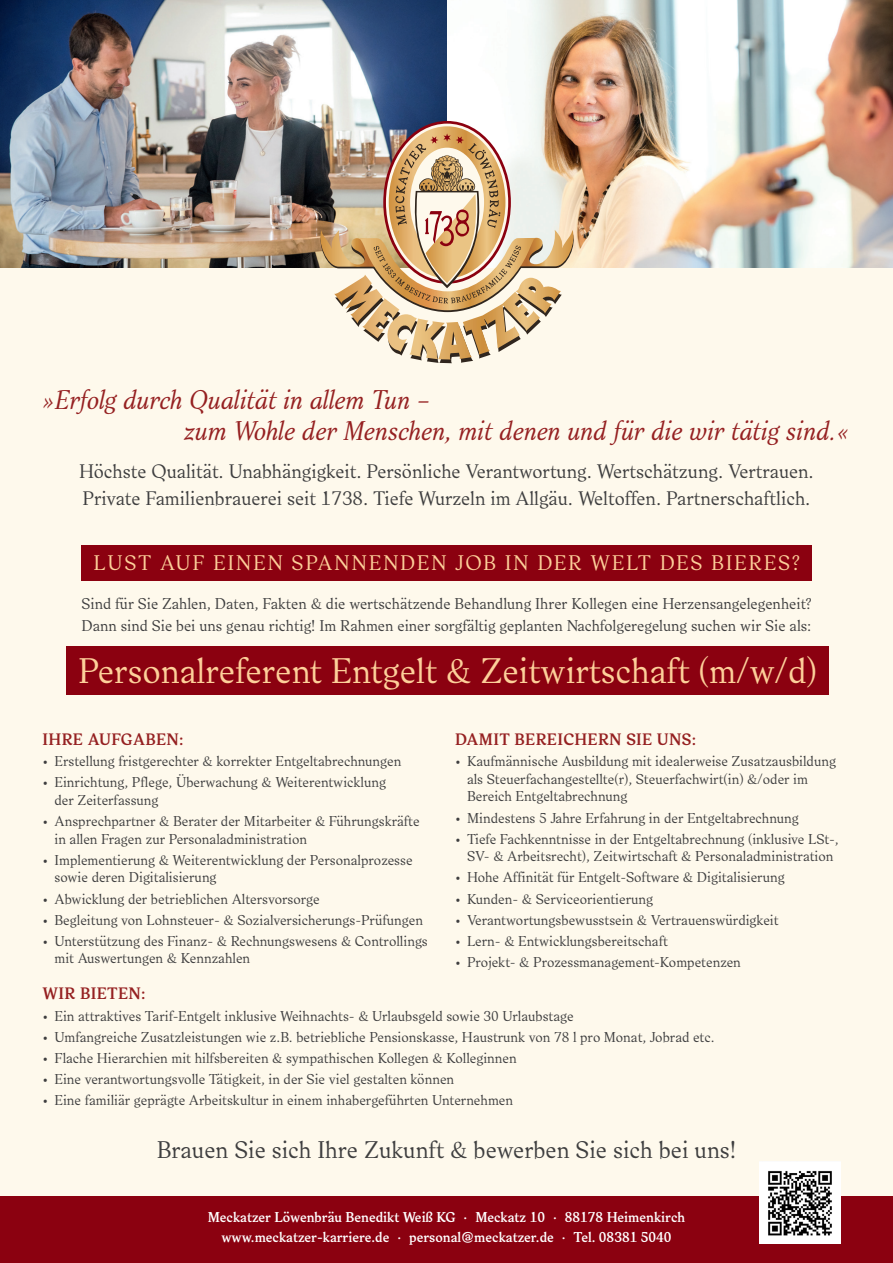
<style>
.page{position:relative;width:893px;height:1263px;background:#fef9ec}
.page>*{position:absolute;margin:0;border:0;box-sizing:border-box;transform-origin:0 0}
.t1{font:35.4px "Verse Serif";color:#fdd09a}
.t2{font:italic 27px/31.5px "Verse Serif";color:#952021}
.t3{font:24px "Verse Serif";color:#3e3e3f}
.t4{font:21px "Verse Serif";letter-spacing:.08em;color:#fdd09a}
.t5{font:19.5px/27px "Verse Serif";color:#3e3e3f}
.t6{font:600 16.5px "Verse Serif";letter-spacing:.02em;color:#952021}
.t7{font:15.6px/21.5px "Verse Serif";color:#3e3e3f}
.t8{font:14.25px/17.7px "Verse Serif";color:#3e3e3f}
.t9{font:600 14.25px/19.5px "Verse Serif";color:#fff;text-align:center}
</style>
<div class="page">
<img style="left:0;top:0;width:893px;height:268px">
<div style="left:0;top:1196px;width:893px;height:67px;background:#8b0110"></div>
<div style="left:81px;top:545px;width:730px;height:35px;background:#8b0110"></div>
<div style="left:66px;top:646px;width:762px;height:48px;background:#8b0110"></div>
<img style="left:759px;top:1162px;width:82px;height:81px">
<img style="left:317px;top:121px;width:260px;height:242px">
<h2 class="t2" style="left:184px;top:383px;width:666px;text-indent:-142px">»Erfolg durch Qualität in allem Tun –<br>zum Wohle der Menschen, mit denen und für die wir tätig sind.«</h2>
<h3 class="t5" style="left:79px;top:457px;width:736px">Höchste Qualität. Unabhängigkeit. Persönliche Verantwortung. Wertschätzung. Vertrauen.<br>Private Familienbrauerei seit 1738. Tiefe Wurzeln im Allgäu. Weltoffen. Partnerschaftlich.</h3>
<h3 class="t4" style="left:93px;top:550px;width:707px">LUST AUF EINEN SPANNENDEN JOB IN DER WELT DES BIERES?</h3>
<p class="t7" style="left:81px;top:593px;width:731px">Sind für Sie Zahlen, Daten, Fakten &amp; die wertschätzende Behandlung Ihrer Kollegen eine Herzensangelegenheit?<br>Dann sind Sie bei uns genau richtig! Im Rahmen einer sorgfältig geplanten Nachfolgeregelung suchen wir Sie als:</p>
<h1 class="t1" style="left:78px;top:649px;width:740px">Personalreferent Entgelt &amp; Zeitwirtschaft (m/w/d)</h1>
<p class="t6" style="left:43px;top:729px;width:142px">IHRE AUFGABEN:</p>
<p class="t8" style="left:43px;top:752px;width:360px">• Erstellung fristgerechter &amp; korrekter Entgeltabrechnungen</p>
<p class="t8" style="left:55px;top:773px;width:333px;text-indent:-12px">• Einrichtung, Pflege, Überwachung &amp; Weiterentwicklung der Zeiterfassung</p>
<p class="t8" style="left:55px;top:812px;width:367px;text-indent:-12px">• Ansprechpartner &amp; Berater der Mitarbeiter &amp; Führungskräfte in allen Fragen zur Personaladministration</p>
<p class="t8" style="left:55px;top:850px;width:360px;text-indent:-12px">• Implementierung &amp; Weiterentwicklung der Personalprozesse sowie deren Digitalisierung</p>
<p class="t8" style="left:43px;top:889px;width:279px">• Abwicklung der betrieblichen Altersvorsorge</p>
<p class="t8" style="left:43px;top:910px;width:382px">• Begleitung von Lohnsteuer- &amp; Sozialversicherungs-Prüfungen</p>
<p class="t8" style="left:55px;top:931px;width:375px;text-indent:-12px">• Unterstützung des Finanz- &amp; Rechnungswesens &amp; Controllings mit Auswertungen &amp; Kennzahlen</p>
<p class="t6" style="left:455px;top:729px;width:243px">DAMIT BEREICHERN SIE UNS:</p>
<p class="t8" style="left:467px;top:752px;width:370px;text-indent:-12px">• Kaufmännische Ausbildung mit idealerweise Zusatzausbildung als Steuerfachangestellte(r), Steuerfachwirt(in) &amp;/oder im<br>Bereich Entgeltabrechnung</p>
<p class="t8" style="left:455px;top:808px;width:345px">• Mindestens 5 Jahre Erfahrung in der Entgeltabrechnung</p>
<p class="t8" style="left:455px;top:829px;width:385px;text-align:center">• Tiefe Fachkenntnisse in der Entgeltabrechnung (inklusive LSt-,<br>SV- &amp; Arbeitsrecht), Zeitwirtschaft &amp; Personaladministration</p>
<p class="t8" style="left:455px;top:868px;width:331px">• Hohe Affinität für Entgelt-Software &amp; Digitalisierung</p>
<p class="t8" style="left:455px;top:889px;width:200px">• Kunden- &amp; Serviceorientierung</p>
<p class="t8" style="left:455px;top:910px;width:325px">• Verantwortungsbewusstsein &amp; Vertrauenswürdigkeit</p>
<p class="t8" style="left:455px;top:931px;width:214px">• Lern- &amp; Entwicklungsbereitschaft</p>
<p class="t8" style="left:455px;top:953px;width:287px">• Projekt- &amp; Prozessmanagement-Kompetenzen</p>
<p class="t6" style="left:43px;top:983px;width:105px">WIR BIETEN:</p>
<p class="t8" style="left:43px;top:1006px;width:533px">• Ein attraktives Tarif-Entgelt inklusive Weihnachts- &amp; Urlaubsgeld sowie 30 Urlaubstage</p>
<p class="t8" style="left:43px;top:1027px;width:674px">• Umfangreiche Zusatzleistungen wie z.B. betriebliche Pensionskasse, Haustrunk von 78 l pro Monat, Jobrad etc.</p>
<p class="t8" style="left:43px;top:1048px;width:476px">• Flache Hierarchien mit hilfsbereiten &amp; sympathischen Kollegen &amp; Kolleginnen</p>
<p class="t8" style="left:43px;top:1070px;width:413px">• Eine verantwortungsvolle Tätigkeit, in der Sie viel gestalten können</p>
<p class="t8" style="left:43px;top:1091px;width:472px">• Eine familiär geprägte Arbeitskultur in einem inhabergeführten Unternehmen</p>
<h3 class="t3" style="left:157px;top:1134px;width:581px">Brauen Sie sich Ihre Zukunft &amp; bewerben Sie sich bei uns!</h3>
<p class="t9" style="left:208px;top:1207px;width:479px">Meckatzer Löwenbräu Benedikt Weiß KG · Meckatz 10 · 88178 Heimenkirch www.meckatzer-karriere.de · personal@meckatzer.de · Tel. 08381 5040</p>
</div>
